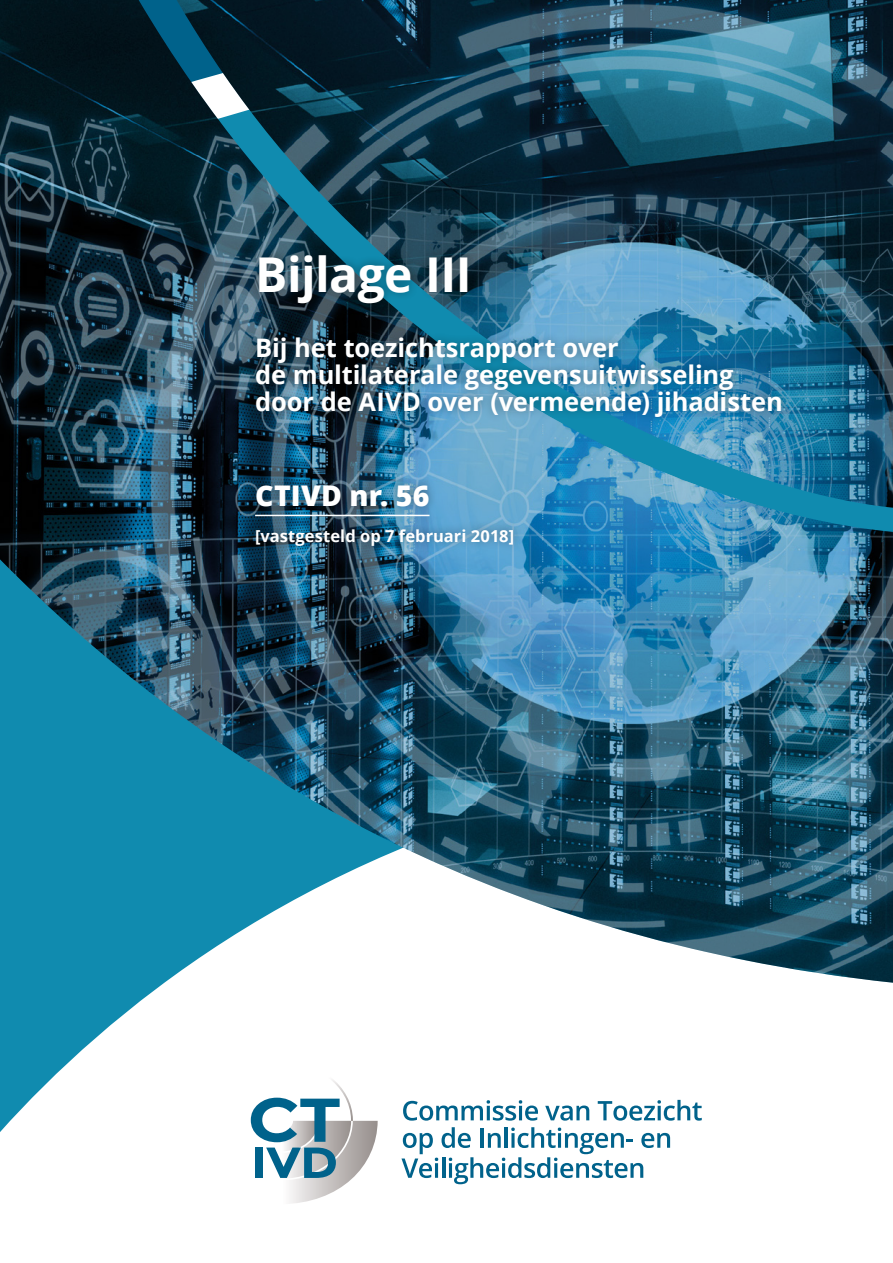
<style>
.page{position:relative;width:893px;height:1263px;background:#fff}
.page>*{position:absolute;margin:0;border:0;box-sizing:border-box;transform-origin:0 0}
.t1{font:700 48px "Open Sans";letter-spacing:-.01em;color:#fff}
.t2{font:800 28.5px "Open Sans";letter-spacing:.01em;color:#fff}
.t3{font:700 25.5px/27px "Open Sans";letter-spacing:-.005em;color:#fff}
.t4{font:700 16.5px "Open Sans";letter-spacing:.005em;color:#fff}
</style>
<div class="page">
<svg style="left:0;top:984px;width:681px;height:201px"></svg>
<img style="left:0;top:0;width:893px;height:984px">
<div style="left:246px;top:246px;width:544px;height:309px;background:#000;opacity:.35"></div>
<hr style="left:255px;top:515px;width:175px;height:1px;background:#fff">
<svg style="left:251px;top:1077px;width:127px;height:126px"></svg>
<svg style="left:403px;top:1100px;width:135px;height:21px"></svg>
<svg style="left:545px;top:1105px;width:44px;height:16px"></svg>
<svg style="left:598px;top:1100px;width:104px;height:21px"></svg>
<svg style="left:401px;top:1127px;width:269px;height:57px"></svg>
<h1 class="t1" style="left:255px;top:241px;width:218px">Bijlage III</h1>
<p class="t3" style="left:255px;top:334px;width:529px">Bij het toezichtsrapport over<br>de multilaterale gegevensuitwisseling door de AIVD over (vermeende) jihadisten</p>
<p class="t2" style="left:255px;top:474px;width:176px">CTIVD nr. 56</p>
<p class="t4" style="left:255px;top:524px;width:261px">[vastgesteld op 7 februari 2018]</p>
</div>
